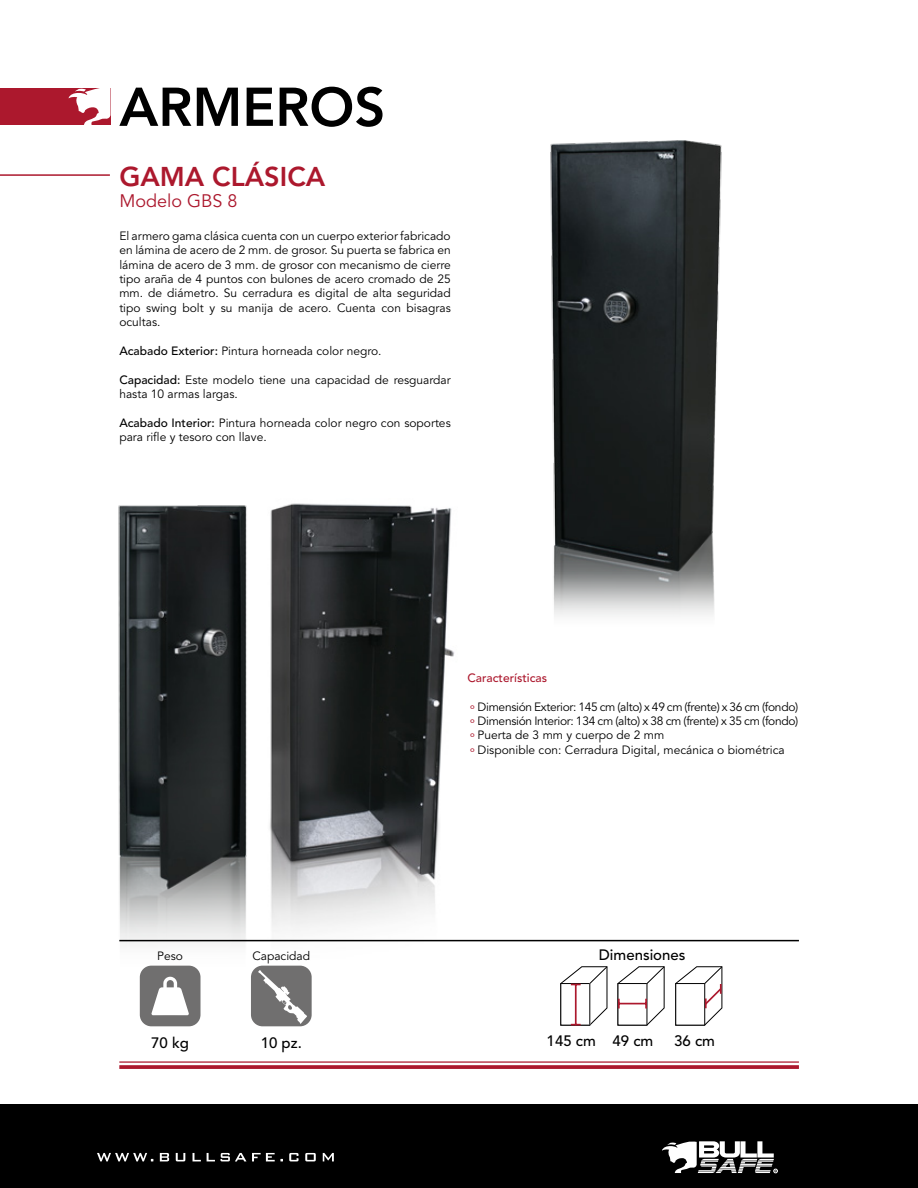
<style>
.page{position:relative;width:918px;height:1188px;background:#fff}
.page>*{position:absolute;margin:0;border:0;box-sizing:border-box;transform-origin:0 0}
.t1{font:800 54px "Avenir LT Std";color:#000}
.t2{font:800 27px "Avenir LT Std";color:#ac182d}
.t3{font:18px "Avenir LT Std";color:#ac182d}
.t4{font:500 15px "Avenir LT Std";color:#000}
.t5{font:12px/14.4px "Avenir LT Std";color:#000}
.t6{font:12px/14.4px "Avenir LT Std";letter-spacing:-.025em;color:#000}
.t7{font:500 12px "Avenir LT Std";color:#ac182d}
.s1{font-weight:500}
.s2{color:#ac182d}
</style>
<div class="page">
<img style="left:118px;top:505px;width:133px;height:462px">
<img style="left:251px;top:503px;width:221px;height:465px">
<div style="left:0;top:88px;width:110px;height:37px;background:#ac182d"></div>
<hr style="left:119px;top:1061px;width:680px;height:2px;background:#ac182d">
<svg style="left:119px;top:1065px;width:680px;height:4px;background:#b02539"></svg>
<hr style="left:119px;top:940px;width:680px;height:1px;background:#000">
<div style="left:140px;top:966px;width:61px;height:60px;background:#706f6f;border-radius:12px"></div>
<svg style="left:151px;top:977px;width:38px;height:38px"></svg>
<div style="left:251px;top:966px;width:61px;height:60px;background:#706f6f;border-radius:12px"></div>
<svg style="left:258px;top:970px;width:49px;height:54px"></svg>
<hr style="left:0;top:174px;width:110px;height:2px;background:#ac182d">
<svg style="left:68px;top:88px;width:43px;height:37px"></svg>
<img style="left:550px;top:141px;width:172px;height:475px">
<svg style="left:561px;top:966px;width:47px;height:60px"></svg>
<svg style="left:617px;top:966px;width:105px;height:60px"></svg>
<div style="left:0;top:1104px;width:918px;height:84px;background:#000"></div>
<svg style="left:662px;top:1141px;width:116px;height:32px"></svg>
<svg style="left:97px;top:1153px;width:56px;height:8px"></svg>
<svg style="left:160px;top:1153px;width:9px;height:8px"></svg>
<svg style="left:176px;top:1153px;width:9px;height:8px"></svg>
<svg style="left:193px;top:1153px;width:8px;height:8px"></svg>
<svg style="left:207px;top:1153px;width:39px;height:8px"></svg>
<svg style="left:252px;top:1153px;width:31px;height:8px"></svg>
<svg style="left:289px;top:1153px;width:10px;height:8px"></svg>
<svg style="left:305px;top:1153px;width:11px;height:8px"></svg>
<svg style="left:323px;top:1153px;width:11px;height:8px"></svg>
<h1 class="t1" style="left:119px;top:75px;width:268px">ARMEROS</h1>
<h2 class="t2" style="left:119px;top:160px;width:207px">GAMA CLÁSICA</h2>
<h3 class="t3" style="left:119px;top:191px;width:120px">Modelo GBS 8</h3>
<p class="t5" style="left:119px;top:229px;width:333px;text-align:justify">El armero gama clásica cuenta con un cuerpo exterior fabricado en lámina de acero de 2 mm. de grosor. Su puerta se fabrica en lámina de acero de 3 mm. de grosor con mecanismo de cierre tipo araña de 4 puntos con bulones de acero cromado de 25 mm. de diámetro. Su cerradura es digital de alta seguridad tipo swing bolt y su manija de acero. Cuenta con bisagras ocultas.</p>
<p class="t5" style="left:119px;top:344px;width:264px"><span class="s1">Acabado Exterior:</span> Pintura horneada color negro.</p>
<p class="t5" style="left:119px;top:373px;width:333px"><span class="s1">Capacidad:</span> Este modelo tiene una capacidad de resguardar hasta 10 armas largas.</p>
<p class="t5" style="left:119px;top:416px;width:333px"><span class="s1">Acabado Interior:</span> Pintura horneada color negro con soportes para rifle y tesoro con llave.</p>
<p class="t5" style="left:157px;top:949px;width:27px">Peso</p>
<p class="t5" style="left:252px;top:949px;width:59px">Capacidad</p>
<p class="t4" style="left:151px;top:1034px;width:39px">70 kg</p>
<p class="t4" style="left:261px;top:1034px;width:43px">10 pz.</p>
<p class="t7" style="left:468px;top:671px;width:81px">Características</p>
<p class="t6" style="left:470px;top:700px;width:330px"><span class="s2">o</span> Dimensión Exterior: 145 cm (alto) x 49 cm (frente) x 36 cm (fondo) <span class="s2">o</span> Dimensión Interior: 134 cm (alto) x 38 cm (frente) x 35 cm (fondo) <span class="s2">o</span> Puerta de 3 mm y cuerpo de 2 mm<br><span class="s2">o</span> Disponible con: Cerradura Digital, mecánica o biométrica</p>
<p class="t4" style="left:599px;top:946px;width:88px">Dimensiones</p>
<p class="t4" style="left:547px;top:1032px;width:108px">145 cm 49 cm</p>
<p class="t4" style="left:674px;top:1032px;width:42px">36 cm</p>
</div>
